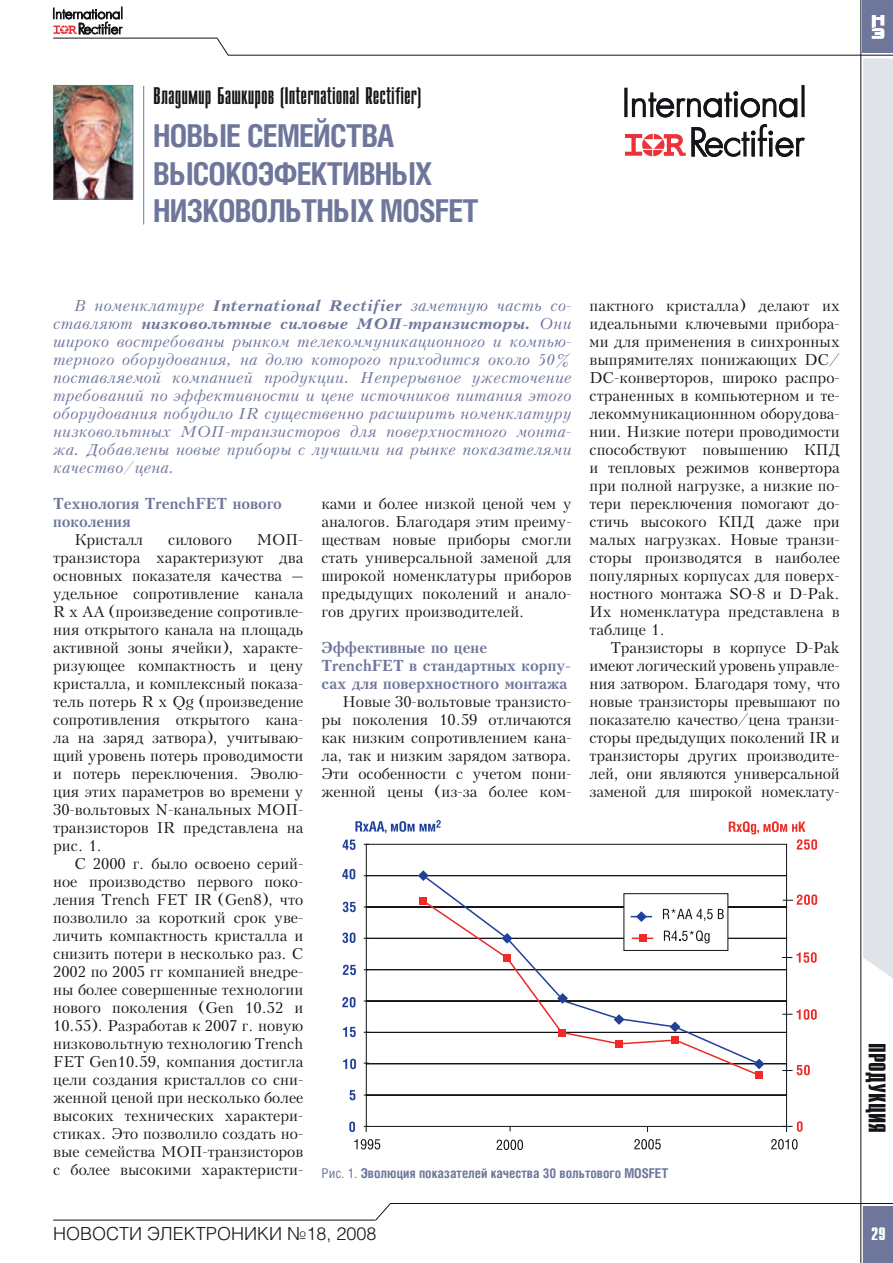
<style>
.page{position:relative;width:893px;height:1263px;background:#fff}
.page>*{position:absolute;margin:0;border:0;box-sizing:border-box;transform-origin:0 0}
.t1{font:700 31.5px/37.5px "Helios Cond";letter-spacing:-.025em;color:#6e769b}
.t2{font:24px "Compact C";color:#141518}
.t3{font:700 24px "Compact C";color:#141518}
.t4{font:300 18px "Helios";color:#141518}
.t5{font:700 18px "Compact C";color:#fff}
.t6{font:15px/18px "Kudryashev";color:#141518;text-align:justify}
.t7{font:italic 15px/18px "Kudryashev";letter-spacing:.015em;color:#6e769b;text-align:justify}
.t8{font:700 15px/18px "Kudryashev";color:#6e769b}
.t9{font:700 13.5px "Helios Cond";color:#6e769b}
.s1{font-weight:700}
.s2{font-weight:400}
</style>
<div class="page">
<hr style="left:53px;top:1220px;width:322px;height:1px;background:#141518">
<svg style="left:375px;top:1203px;width:16px;height:18px"></svg>
<hr style="left:390px;top:1203px;width:503px;height:1px;background:#141518">
<div style="left:863px;top:1206px;width:30px;height:57px;background:#6e769b"></div>
<hr style="left:860px;top:0;width:1px;height:1263px;background:#141518">
<div style="left:863px;top:0;width:30px;height:53px;background:#6e769b"></div>
<svg style="left:872px;top:15px;width:12px;height:24px"></svg>
<hr style="left:228px;top:55px;width:665px;height:1px;background:#141518">
<hr style="left:53px;top:38px;width:164px;height:1px;background:#141518">
<svg style="left:216px;top:37px;width:13px;height:19px"></svg>
<div style="left:863px;top:58px;width:30px;height:920px;background:#e0e3ea"></div>
<svg style="left:53px;top:7px;width:70px;height:28px"></svg>
<hr style="left:143px;top:86px;width:1px;height:139px;background:#6e769b">
<div style="left:624px;top:88px;width:3px;height:29px;border:2px solid #141518"></div>
<div style="left:801px;top:85px;width:4px;height:32px;border:2px solid #141518"></div>
<svg style="left:625px;top:91px;width:180px;height:66px"></svg>
<img style="left:55px;top:87px;width:76px;height:110px">
<div style="left:53px;top:85px;width:80px;height:114px;border:1px solid #6e769b"></div>
<svg style="left:365px;top:843px;width:423px;height:284px"></svg>
<svg style="left:354px;top:1139px;width:26px;height:10px"></svg>
<svg style="left:349px;top:1121px;width:6px;height:11px"></svg>
<svg style="left:343px;top:1059px;width:13px;height:10px"></svg>
<svg style="left:342px;top:997px;width:13px;height:10px"></svg>
<svg style="left:342px;top:932px;width:13px;height:11px"></svg>
<svg style="left:342px;top:869px;width:13px;height:10px"></svg>
<svg style="left:350px;top:1090px;width:5px;height:10px"></svg>
<svg style="left:343px;top:1027px;width:13px;height:10px"></svg>
<svg style="left:343px;top:965px;width:13px;height:10px"></svg>
<svg style="left:343px;top:902px;width:13px;height:10px"></svg>
<svg style="left:343px;top:839px;width:12px;height:11px"></svg>
<svg style="left:355px;top:820px;width:86px;height:13px"></svg>
<svg style="left:729px;top:821px;width:88px;height:29px"></svg>
<svg style="left:497px;top:1140px;width:26px;height:10px"></svg>
<svg style="left:634px;top:1139px;width:27px;height:10px"></svg>
<svg style="left:771px;top:1139px;width:27px;height:10px"></svg>
<svg style="left:783px;top:894px;width:34px;height:11px"></svg>
<svg style="left:782px;top:952px;width:35px;height:11px"></svg>
<svg style="left:782px;top:1009px;width:35px;height:11px"></svg>
<svg style="left:782px;top:1065px;width:28px;height:10px"></svg>
<svg style="left:364px;top:1126px;width:5px;height:6px"></svg>
<svg style="left:782px;top:1121px;width:21px;height:11px"></svg>
<svg style="left:421px;top:873px;width:340px;height:25px"></svg>
<svg style="left:421px;top:898px;width:340px;height:179px"></svg>
<svg style="left:418px;top:870px;width:11px;height:11px"></svg>
<svg style="left:502px;top:933px;width:10px;height:11px"></svg>
<svg style="left:557px;top:993px;width:11px;height:11px"></svg>
<svg style="left:614px;top:1014px;width:10px;height:11px"></svg>
<svg style="left:670px;top:1021px;width:10px;height:11px"></svg>
<svg style="left:754px;top:1058px;width:10px;height:11px"></svg>
<div style="left:419px;top:897px;width:8px;height:7px;background:#ee2b26"></div>
<div style="left:503px;top:954px;width:8px;height:8px;background:#ee2b26"></div>
<div style="left:558px;top:1029px;width:8px;height:8px;background:#ee2b26"></div>
<div style="left:615px;top:1040px;width:8px;height:7px;background:#ee2b26"></div>
<div style="left:671px;top:1036px;width:8px;height:7px;background:#ee2b26"></div>
<div style="left:756px;top:1071px;width:7px;height:8px;background:#ee2b26"></div>
<div style="left:623px;top:893px;width:105px;height:58px;background:#fff;border:1px solid #141518"></div>
<hr style="left:632px;top:937px;width:21px;height:2px;background:#ee2b26">
<svg style="left:663px;top:909px;width:61px;height:12px"></svg>
<svg style="left:631px;top:911px;width:21px;height:11px"></svg>
<div style="left:639px;top:934px;width:7px;height:8px;background:#ee2b26"></div>
<svg style="left:664px;top:930px;width:45px;height:13px"></svg>
<h2 class="t2" style="left:153px;top:84px;width:270px">Владимир Башкиров (International Rectifier)</h2>
<h1 class="t1" style="left:153px;top:116px;width:327px">Новые семейства высокоэфективных низковольтных MOSFET</h1>
<p class="t6" style="left:590px;top:297px;width:252px">пактного кристалла) делают их идеальными ключевыми прибора&shy;ми для применения в синхронных выпрямителях понижающих DC/ DC-конверторов, широко распро&shy;страненных в компьютерном и те&shy;лекоммуникационнном оборудова&shy;нии. Низкие потери проводимости способствуют повышению КПД и тепловых режимов конвертора при полной нагрузке, а низкие по&shy;тери переключения помогают до&shy;стичь высокого КПД даже при малых нагрузках. Новые транзи&shy;сторы производятся в наиболее популярных корпусах для поверх&shy;ностного монтажа SO-8 и D-Pak.<br>Их номенклатура представлена в таблице 1.</p>
<p class="t6" style="left:590px;top:639px;width:252px;text-indent:21px">Транзисторы в корпусе D-Pak имеют логический уровень управле&shy;ния затвором. Благодаря тому, что новые транзисторы превышают по показателю качество/цена транзи&shy;сторы предыдущих поколений IR и транзисторы других производите&shy;лей, они являются универсальной заменой для широкой номеклату-</p>
<p class="t7" style="left:53px;top:297px;width:520px;text-indent:21px">В номенклатуре <span class="s1">International Rectifier</span> заметную часть со&shy;ставляют <span class="s1">низковольтные силовые МОП-транзисторы.</span> Они широко востребованы рынком телекоммуникационного и компью&shy;терного оборудования, на долю которого приходится около 50% поставляемой компанией продукции. Непрерывное ужесточение требований по эффективности и цене источников питания этого оборудования побудило IR существенно расширить номенклатуру низковольтных МОП-транзисторов для поверхностного монта&shy;жа. Добавлены новые приборы с лучшими на рынке показателями качество/цена.</p>
<p class="t8" style="left:53px;top:495px;width:230px">Технология TrenchFET нового поколения</p>
<p class="t6" style="left:74px;top:531px;width:70px">Кристалл</p>
<p class="t6" style="left:168px;top:531px;width:65px">силового</p>
<p class="t6" style="left:321px;top:495px;width:252px">ками и более низкой ценой чем у аналогов. Благодаря этим преиму&shy;ществам новые приборы смогли стать универсальной заменой для широкой номенклатуры приборов предыдущих поколений и анало&shy;гов других производителей.</p>
<p class="t8" style="left:321px;top:638px;width:251px">Эффективные по цене<br>TrenchFET в стандартных корпу&shy;сах для поверхностного монтажа</p>
<p class="t6" style="left:321px;top:693px;width:252px;text-indent:21px">Новые 30-вольтовые транзисто&shy;ры поколения 10.59 отличаются как низким сопротивлением кана&shy;ла, так и низким зарядом затвора.<br>Эти особенности с учетом пони&shy;женной цены (из-за более ком-</p>
<p class="t6" style="left:53px;top:531px;width:252px;text-indent:204px">МОП&shy;транзистора характеризуют два основных показателя качества – удельное сопротивление канала R x AA (произведение сопротивле&shy;ния открытого канала на площадь активной зоны ячейки), характе&shy;ризующее компактность и цену кристалла, и комплексный показа&shy;тель потерь R x Qg (произведение сопротивления открытого кана&shy;ла на заряд затвора), учитываю&shy;щий уровень потерь проводимости и потерь переключения. Эволю&shy;ция этих параметров во времени у 30-вольтовых N-канальных МОП&shy;транзисторов IR представлена на рис. 1.</p>
<p class="t6" style="left:53px;top:855px;width:252px;text-indent:21px">С 2000 г. было освоено серий&shy;ное производство первого поко&shy;ления Trench FET IR (Gen8), что позволило за короткий срок уве&shy;личить компактность кристалла и снизить потери в несколько раз. С 2002 по 2005 гг компанией внедре&shy;ны более совершенные технологии нового поколения (Gen 10.52 и 10.55). Разработав к 2007 г. новую низковольтную технологию Trench FET Gen10.59, компания достигла цели создания кристаллов со сни&shy;женной ценой при несколько более высоких технических характери&shy;стиках. Это позволило создать но&shy;вые семейства МОП-транзисторов с более высокими характеристи-</p>
<p class="t9" style="left:321px;top:1165px;width:348px"><span class="s2">Рис. 1.</span> Эволюция показателей качества 30 вольтового MOSFET</p>
<h2 class="t3" style="left:889px;top:1043px;width:91px;rotate:90deg">ПРОДУКЦИЯ</h2>
<p class="t4" style="left:53px;top:1222px;width:325px">НОВОСТИ ЭЛЕКТРОНИКИ №18, 2008</p>
<p class="t5" style="left:871px;top:1225px;width:16px">29</p>
</div>
